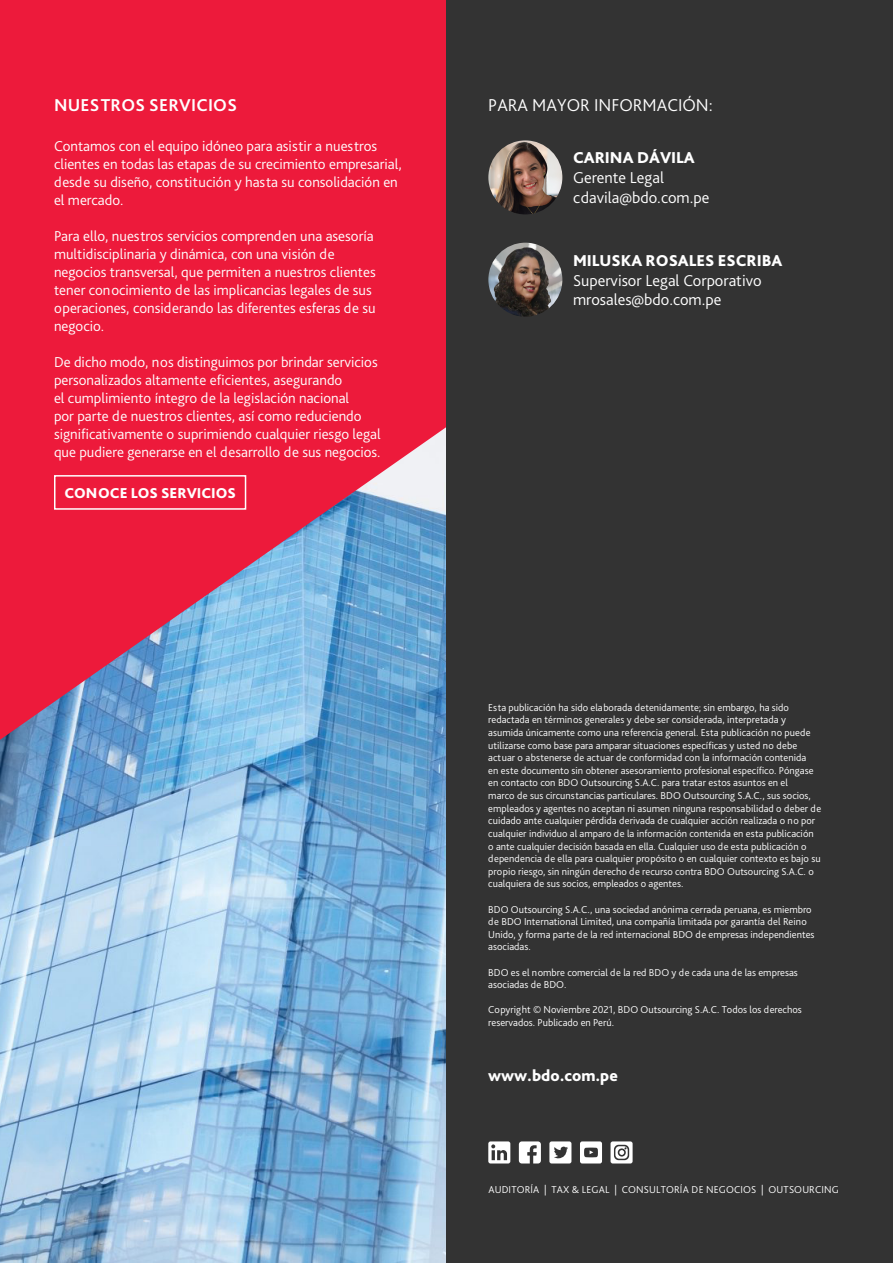
<style>
.page{position:relative;width:893px;height:1263px;background:#fff}
.page>*{position:absolute;margin:0;border:0;box-sizing:border-box;transform-origin:0 0}
.t1{font:300 18px "Bliss Pro";color:#fff}
.t2{font:700 18px "Bliss Pro";letter-spacing:.015em;color:#fff}
.t3{font:300 16.5px/19.8px "Bliss Pro";color:#fff}
.t4{font:800 16.5px "Bliss Pro";color:#fff}
.t5{font:300 15px/18px "Bliss Pro";color:#fff}
.t6{font:800 15px "Bliss Pro";color:#fff}
.t7{font:300 10.5px/12.6px "Bliss Pro";color:#fff}
</style>
<div class="page">
<img style="left:0;top:740px;width:446px;height:523px">
<svg style="left:0;top:0;width:446px;height:740px;background:#d3395c"></svg>
<div style="left:446px;top:0;width:447px;height:1263px;background:#333"></div>
<svg style="left:488px;top:1141px;width:22px;height:22px"></svg>
<svg style="left:580px;top:1141px;width:22px;height:22px"></svg>
<svg style="left:549px;top:1141px;width:22px;height:22px"></svg>
<svg style="left:519px;top:1141px;width:22px;height:22px"></svg>
<svg style="left:610px;top:1141px;width:23px;height:22px"></svg>
<div style="left:54px;top:475px;width:192px;height:35px;border:2px solid #fff"></div>
<img style="left:488px;top:140px;width:74px;height:74px;border-radius:37px">
<img style="left:488px;top:243px;width:74px;height:74px;border-radius:37px">
<h1 class="t2" style="left:54px;top:94px;width:184px">NUESTROS SERVICIOS</h1>
<h1 class="t1" style="left:488px;top:94px;width:226px">PARA MAYOR INFORMACIÓN:</h1>
<h3 class="t5" style="left:54px;top:137px;width:349px">Contamos con el equipo idóneo para asistir a nuestros clientes en todas las etapas de su crecimiento empresarial, desde su diseño, constitución y hasta su consolidación en el mercado.</h3>
<p class="t5" style="left:54px;top:227px;width:323px">Para ello, nuestros servicios comprenden una asesoría multidisciplinaria y dinámica, con una visión de negocios transversal, que permiten a nuestros clientes tener conocimiento de las implicancias legales de sus operaciones, considerando las diferentes esferas de su negocio.</p>
<p class="t5" style="left:54px;top:353px;width:328px">De dicho modo, nos distinguimos por brindar servicios personalizados altamente eficientes, asegurando<br>el cumplimiento íntegro de la legislación nacional<br>por parte de nuestros clientes, así como reduciendo significativamente o suprimiendo cualquier riesgo legal que pudiere generarse en el desarrollo de sus negocios.</p>
<h3 class="t6" style="left:64px;top:483px;width:173px">CONOCE LOS SERVICIOS</h3>
<h2 class="t4" style="left:573px;top:148px;width:123px">CARINA DÁVILA</h2>
<h2 class="t3" style="left:573px;top:167px;width:138px">Gerente Legal cdavila@bdo.com.pe</h2>
<h2 class="t4" style="left:573px;top:250px;width:211px">MILUSKA ROSALES ESCRIBA</h2>
<h2 class="t3" style="left:573px;top:270px;width:190px">Supervisor Legal Corporativo mrosales@bdo.com.pe</h2>
<p class="t7" style="left:488px;top:701px;width:334px">Esta publicación ha sido elaborada detenidamente; sin embargo, ha sido redactada en términos generales y debe ser considerada, interpretada y asumida únicamente como una referencia general. Esta publicación no puede utilizarse como base para amparar situaciones específicas y usted no debe actuar o abstenerse de actuar de conformidad con la información contenida<br>en este documento sin obtener asesoramiento profesional específico. Póngase en contacto con BDO Outsourcing S.A.C. para tratar estos asuntos en el<br>marco de sus circunstancias particulares. BDO Outsourcing S.A.C., sus socios, empleados y agentes no aceptan ni asumen ninguna responsabilidad o deber de cuidado ante cualquier pérdida derivada de cualquier acción realizada o no por cualquier individuo al amparo de la información contenida en esta publicación o ante cualquier decisión basada en ella. Cualquier uso de esta publicación o dependencia de ella para cualquier propósito o en cualquier contexto es bajo su propio riesgo, sin ningún derecho de recurso contra BDO Outsourcing S.A.C. o cualquiera de sus socios, empleados o agentes.</p>
<p class="t7" style="left:488px;top:902px;width:328px">BDO Outsourcing S.A.C., una sociedad anónima cerrada peruana, es miembro de BDO International Limited, una compañía limitada por garantía del Reino Unido, y forma parte de la red internacional BDO de empresas independientes asociadas.</p>
<p class="t7" style="left:488px;top:965px;width:311px">BDO es el nombre comercial de la red BDO y de cada una de las empresas asociadas de BDO.</p>
<p class="t7" style="left:488px;top:1003px;width:315px">Copyright © Noviembre 2021, BDO Outsourcing S.A.C. Todos los derechos reservados. Publicado en Perú.</p>
<h2 class="t4" style="left:488px;top:1065px;width:131px">www.bdo.com.pe</h2>
<p class="t7" style="left:488px;top:1183px;width:352px">AUDITORÍA | TAX &amp; LEGAL | CONSULTORÍA DE NEGOCIOS | OUTSOURCING</p>
</div>
